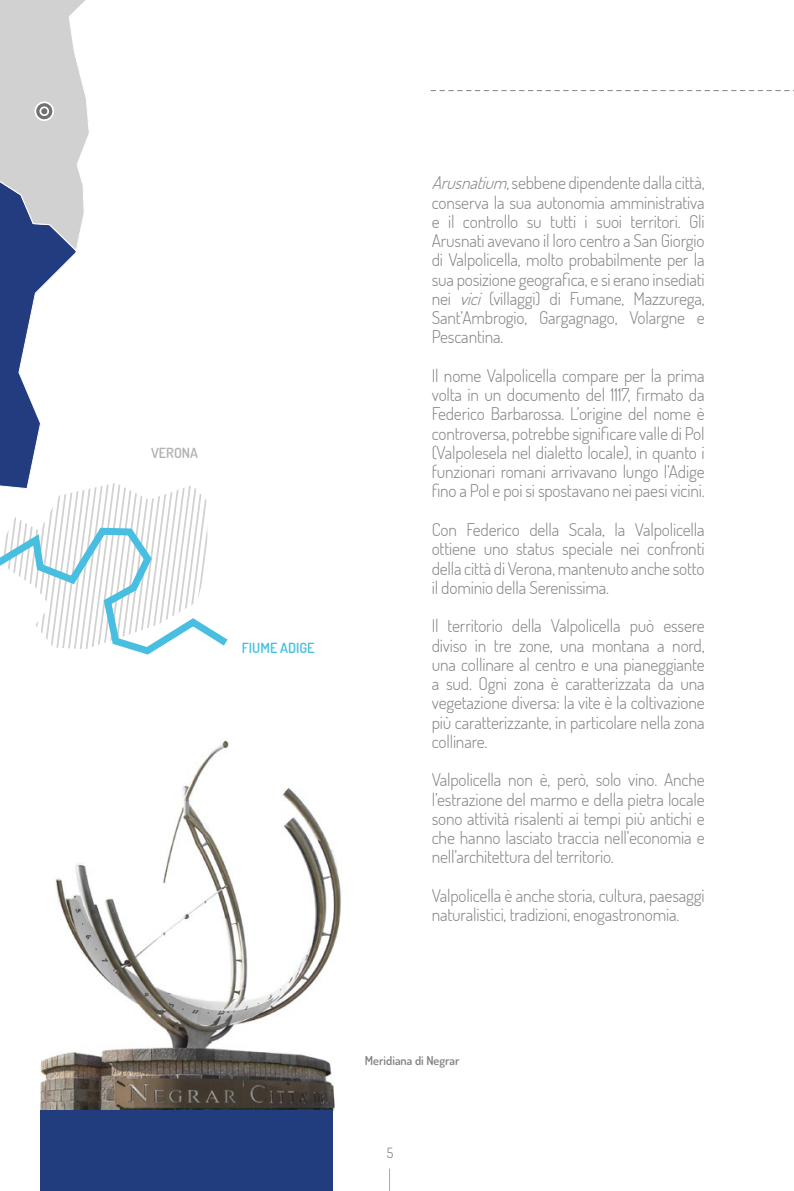
<style>
.page{position:relative;width:794px;height:1191px;background:#fff}
.page>*{position:absolute;margin:0;border:0;box-sizing:border-box;transform-origin:0 0}
.t1{font:300 17.5px/19.2px "Dosis";letter-spacing:-.01em;color:#838386;text-align:justify}
.t2{font:600 14px "Dosis";color:#48bfe0}
.t3{font:600 14px "Dosis";color:#b2b2b2}
.t4{font:300 14px "Dosis";color:#70706f}
.t5{font:600 12.25px "Dosis";color:#838386}
.s1{font-style:italic}
</style>
<div class="page">
<svg style="left:389px;top:1168px;width:1px;height:23px"></svg>
<svg style="left:0;top:0;width:208px;height:649px"></svg>
<div style="left:39px;top:106px;width:10px;height:10px;background:#70706f;border:2px solid #fff;border-radius:3px"></div>
<img style="left:40px;top:740px;width:301px;height:370px">
<div style="left:41px;top:1110px;width:292px;height:81px;background:#213d7d"></div>
<svg style="left:431px;top:90px;width:363px;height:1px"></svg>
<p class="t3" style="left:151px;top:443px;width:49px">VERONA</p>
<p class="t2" style="left:242px;top:638px;width:74px">FIUME ADIGE</p>
<p class="t1" style="left:432px;top:173px;width:274px"><span class="s1">Arusnatium</span>, sebbene dipendente dalla città, conserva la sua autonomia amministrativa e il controllo su tutti i suoi territori. Gli Arusnati avevano il loro centro a San Giorgio di Valpolicella, molto probabilmente per la sua posizione geografica, e si erano insediati nei <span class="s1">vici</span> (villaggi) di Fumane, Mazzurega, Sant’Ambrogio, Gargagnago, Volargne e Pescantina.</p>
<p class="t1" style="left:432px;top:365px;width:274px">Il nome Valpolicella compare per la prima volta in un documento del 1117, firmato da Federico Barbarossa. L’origine del nome è controversa, potrebbe significare valle di Pol (Valpolesela nel dialetto locale), in quanto i funzionari romani arrivavano lungo l’Adige fino a Pol e poi si spostavano nei paesi vicini.</p>
<p class="t1" style="left:432px;top:519px;width:274px">Con Federico della Scala, la Valpolicella ottiene uno status speciale nei confronti della città di Verona, mantenuto anche sotto il dominio della Serenissima.</p>
<p class="t1" style="left:432px;top:616px;width:274px">Il territorio della Valpolicella può essere diviso in tre zone, una montana a nord, una collinare al centro e una pianeggiante a sud. Ogni zona è caratterizzata da una vegetazione diversa: la vite è la coltivazione più caratterizzante, in particolare nella zona collinare.</p>
<p class="t1" style="left:432px;top:770px;width:274px">Valpolicella non è, però, solo vino. Anche l’estrazione del marmo e della pietra locale sono attività risalenti ai tempi più antichi e che hanno lasciato traccia nell’economia e nell’architettura del territorio.</p>
<p class="t1" style="left:432px;top:885px;width:274px">Valpolicella è anche storia, cultura, paesaggi naturalistici, tradizioni, enogastronomia.</p>
<p class="t5" style="left:365px;top:1052px;width:96px">Meridiana di Negrar</p>
<p class="t4" style="left:387px;top:1143px;width:8px">5</p>
</div>
